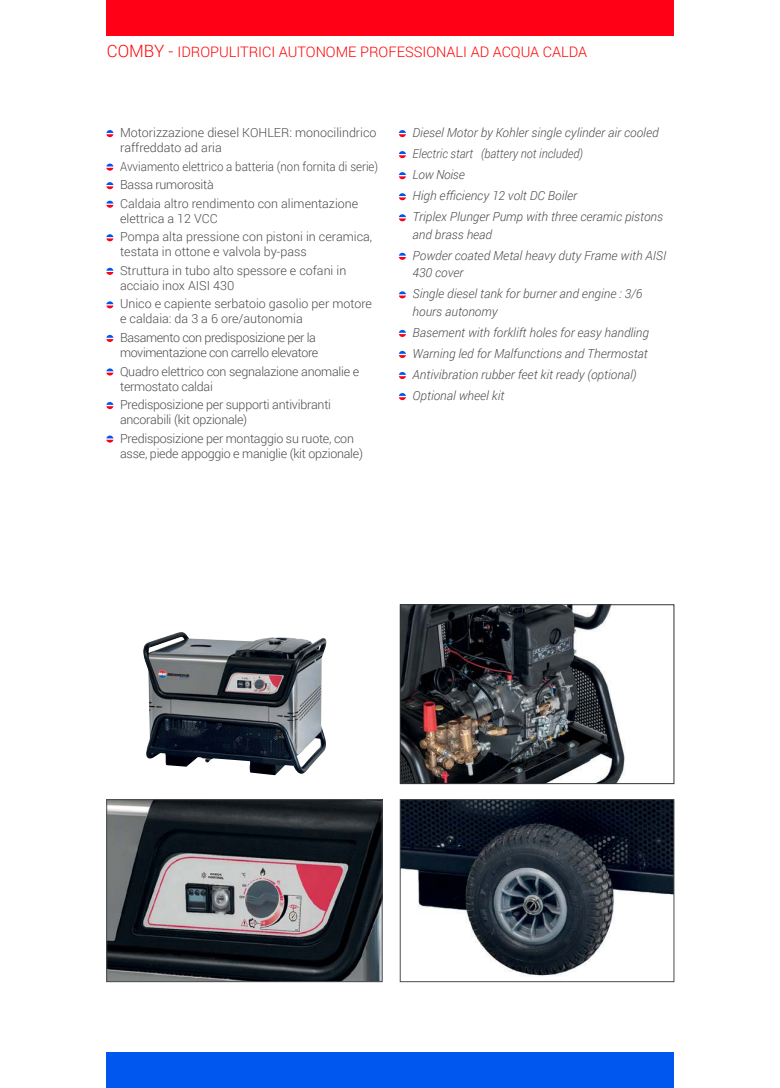
<style>
.page{position:relative;width:780px;height:1088px;background:#fff}
.page>*{position:absolute;margin:0;border:0;box-sizing:border-box;transform-origin:0 0}
.t1{font:300 14.5px "Roboto";color:#f00}
.t2{font:300 12.5px/18.5px "Roboto";letter-spacing:-.005em;color:#4c4c4c}
.t3{font:italic 300 12.5px/21px "Roboto";color:#4c4c4c}
.t4{font:300 12.5px/18.5px "Roboto";letter-spacing:-.005em;color:#4c4c4c;scale:.92 1}
.t5{font:300 12.5px/18.5px "Roboto";letter-spacing:-.03em;color:#4c4c4c}
.s1{font-size:17px}
</style>
<div class="page">
<div style="left:106px;top:0;width:567px;height:35px;background:#ff0017"></div>
<div style="left:106px;top:1052px;width:567px;height:36px;background:#0057f0"></div>
<svg style="left:106px;top:130px;width:7px;height:7px"></svg>
<svg style="left:106px;top:164px;width:7px;height:7px"></svg>
<svg style="left:106px;top:182px;width:7px;height:7px"></svg>
<svg style="left:106px;top:201px;width:7px;height:7px"></svg>
<svg style="left:106px;top:234px;width:7px;height:7px"></svg>
<svg style="left:106px;top:268px;width:7px;height:7px"></svg>
<svg style="left:106px;top:301px;width:7px;height:7px"></svg>
<svg style="left:106px;top:335px;width:7px;height:7px"></svg>
<svg style="left:106px;top:368px;width:7px;height:7px"></svg>
<svg style="left:106px;top:402px;width:7px;height:7px"></svg>
<svg style="left:106px;top:435px;width:7px;height:8px"></svg>
<svg style="left:399px;top:130px;width:7px;height:7px"></svg>
<svg style="left:399px;top:151px;width:7px;height:7px"></svg>
<svg style="left:399px;top:172px;width:7px;height:7px"></svg>
<svg style="left:399px;top:193px;width:7px;height:7px"></svg>
<svg style="left:399px;top:214px;width:7px;height:7px"></svg>
<svg style="left:399px;top:253px;width:7px;height:7px"></svg>
<svg style="left:399px;top:291px;width:7px;height:7px"></svg>
<svg style="left:399px;top:330px;width:7px;height:7px"></svg>
<svg style="left:399px;top:351px;width:7px;height:7px"></svg>
<svg style="left:399px;top:372px;width:7px;height:7px"></svg>
<svg style="left:399px;top:393px;width:7px;height:7px"></svg>
<img style="left:402px;top:801px;width:270px;height:176px">
<div style="left:400px;top:799px;width:274px;height:183px;border:1px solid #4c4c4c"></div>
<img style="left:402px;top:606px;width:223px;height:176px">
<div style="left:400px;top:604px;width:274px;height:180px;border:1px solid #333"></div>
<img style="left:108px;top:801px;width:272px;height:179px">
<div style="left:106px;top:799px;width:276px;height:183px;border:1px solid #4c4c4c"></div>
<img style="left:143px;top:632px;width:184px;height:143px">
<p class="t1" style="left:107px;top:45px;width:482px"><span class="s1">COMBY -</span> IDROPULITRICI AUTONOME PROFESSIONALI AD ACQUA CALDA</p>
<p class="t2" style="left:120px;top:126px;width:258px;line-height:15px">Motorizzazione diesel KOHLER: monocilindrico raffreddato ad aria</p>
<p class="t4" style="left:120px;top:158px;width:282px">Avviamento elettrico a batteria (non fornita di serie)<br>Bassa rumorosità<br>Caldaia altro rendimento con alimentazione</p>
<p class="t2" style="left:120px;top:210px;width:254px">elettrica a 12 VCC<br>Pompa alta pressione con pistoni in ceramica,</p>
<p class="t2" style="left:120px;top:243px;width:228px">testata in ottone e valvola by-pass<br>Struttura in tubo alto spessore e cofani in</p>
<p class="t2" style="left:120px;top:277px;width:253px">acciaio inox AISI 430<br>Unico e capiente serbatoio gasolio per motore</p>
<p class="t5" style="left:120px;top:310px;width:197px">e caldaia: da 3 a 6 ore/autonomia<br>Basamento con predisposizione per la</p>
<p class="t2" style="left:120px;top:344px;width:240px">movimentazione con carrello elevatore<br>Quadro elettrico con segnalazione anomalie e</p>
<p class="t2" style="left:120px;top:378px;width:212px">termostato caldai<br>Predisposizione per supporti antivibranti</p>
<p class="t2" style="left:120px;top:411px;width:235px">ancorabili (kit opzionale)<br>Predisposizione per montaggio su ruote, con</p>
<p class="t2" style="left:120px;top:445px;width:244px">asse, piede appoggio e maniglie (kit opzionale)</p>
<p class="t3" style="left:412px;top:123px;width:252px">Diesel Motor by Kohler single cylinder air cooled Electric start (battery not included)<br>Low Noise<br>High efficiency 12 volt DC Boiler<br>Triplex Plunger Pump with three ceramic pistons</p>
<p class="t3" style="left:412px;top:225px;width:255px">and brass head<br>Powder coated Metal heavy duty Frame with AISI</p>
<p class="t3" style="left:412px;top:262px;width:231px">430 cover<br>Single diesel tank for burner and engine : 3/6</p>
<p class="t3" style="left:412px;top:302px;width:238px">hours autonomy<br>Basement with forklift holes for easy handling Warning led for Malfunctions and Thermostat Antivibration rubber feet kit ready (optional)<br>Optional wheel kit</p>
</div>
